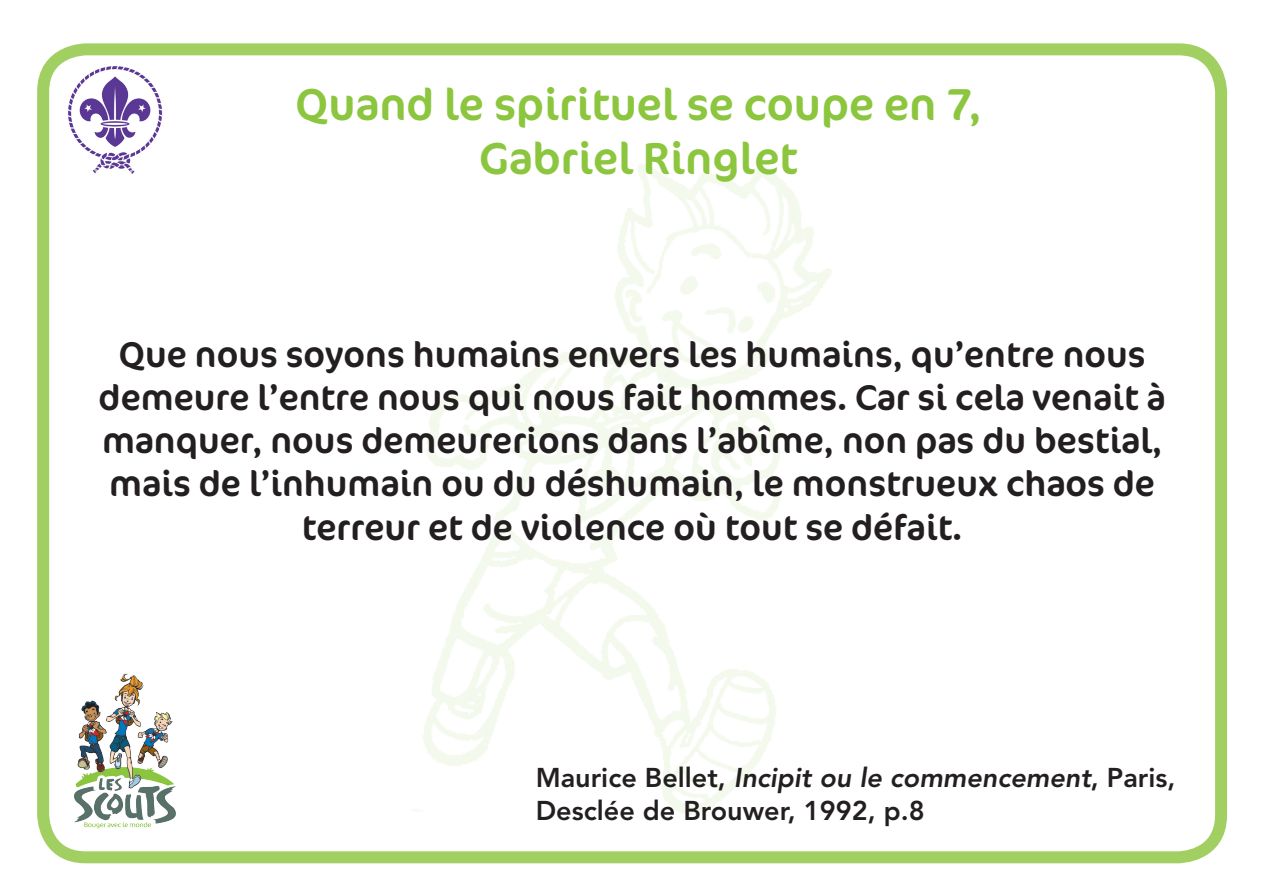
<style>
.page{position:relative;width:1263px;height:893px;background:#fff}
.page>*{position:absolute;margin:0;border:0;box-sizing:border-box;transform-origin:0 0}
.t1{font:45px/54px "Cocon OT";color:#8bc63e;text-align:center}
.t2{font:36px/43.2px "Cocon OT";color:#231f20;text-align:center}
.t3{font:800 27px/32.4px "Avenir LT Std";color:#231f20}
.s1{font-style:italic}
</style>
<div class="page">
<img style="left:74px;top:673px;width:102px;height:156px">
<img style="left:63px;top:60px;width:100px;height:114px">
<div style="left:37px;top:43px;width:1190px;height:820px;border:12px solid #a2cf62;border-radius:43px"></div>
<p class="t1" style="left:295px;top:78px;width:688px">Quand le spirituel se coupe en 7,<br>Gabriel Ringlet</p>
<p class="t2" style="left:99px;top:333px;width:1068px">Que nous soyons humains envers les humains, qu’entre nous demeure l’entre nous qui nous fait hommes. Car si cela venait à manquer, nous demeurerions dans l’abîme, non pas du bestial, mais de l’inhumain ou du déshumain, le monstrueux chaos de terreur et de violence où tout se défait.</p>
<p class="t3" style="left:536px;top:762px;width:641px">Maurice Bellet, <span class="s1">Incipit ou le commencement</span>, Paris,<br>Desclée de Brouwer, 1992, p.8</p>
</div>
